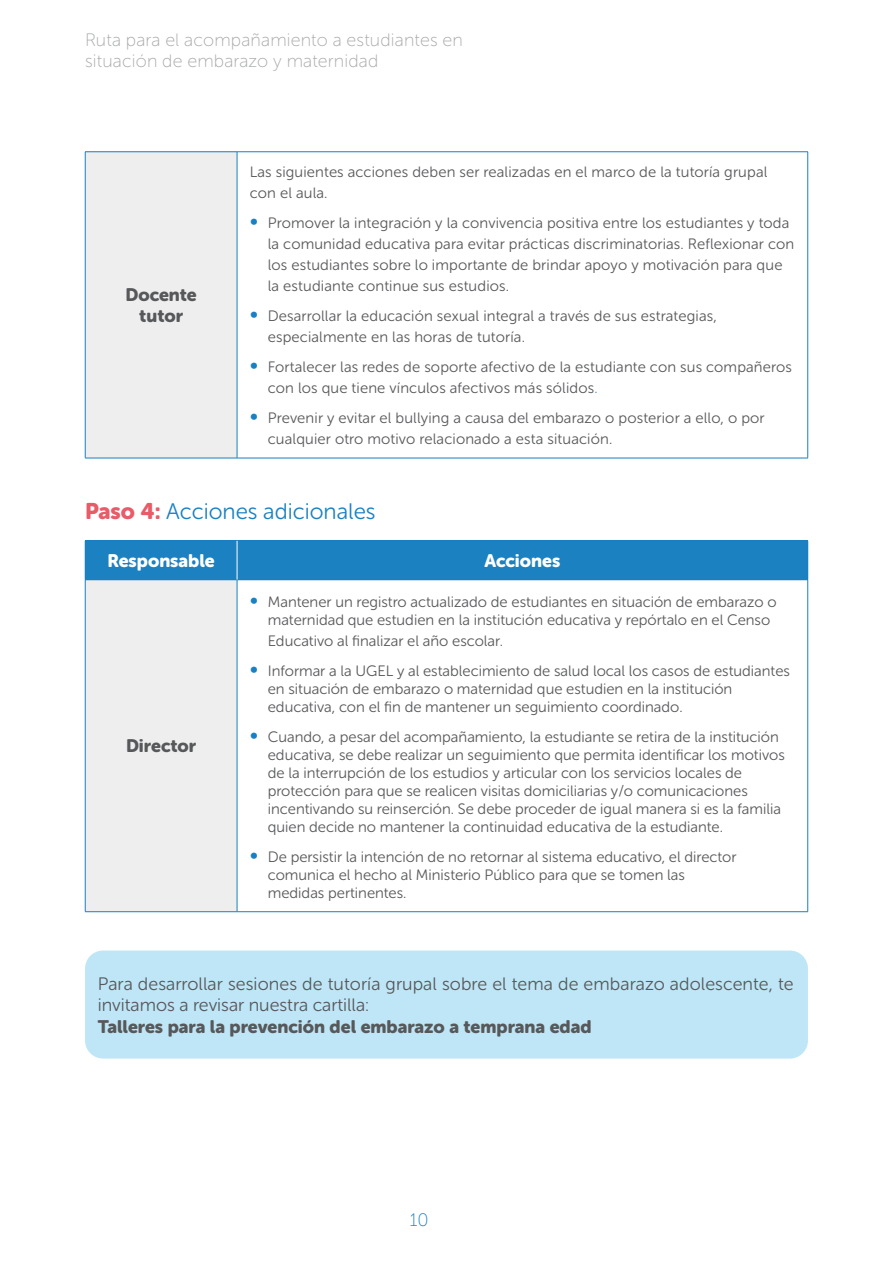
<style>
.page{position:relative;width:893px;height:1263px;background:#fff}
.page>*{position:absolute;margin:0;border:0;box-sizing:border-box;transform-origin:0 0}
.t1{font:22.5px "Museo Sans Rounded 300";color:#1b81c1}
.t2{font:18px/21.6px "Museo Sans Rounded 300";letter-spacing:.005em;color:#57585a}
.t3{font:18px/21px "Museo Sans Rounded 100";letter-spacing:.01em;color:#a7a9a9}
.t4{font:18px/21.6px "Museo Sans Rounded 900";color:#57585a;text-align:center}
.t5{font:18px "Museo Sans Rounded 900";color:#fff}
.t6{font:18px "Museo Sans Rounded 100";color:#1b81c1}
.t7{font:15px/18px "Museo Sans Rounded 300";color:#57585a}
.s1{font-size:18px;color:#1980c3}
.s2{color:#3d96cc}
.s3{font-family:"Museo Sans Rounded 900";color:#e85b69}
</style>
<div class="page">
<div style="left:85px;top:152px;width:152px;height:306px;background:#edeeed"></div>
<hr style="left:85px;top:151px;width:152px;height:1px;background:#1980c3">
<hr style="left:85px;top:152px;width:1px;height:306px;background:#1980c3">
<hr style="left:237px;top:151px;width:571px;height:1px;background:#1980c3">
<hr style="left:237px;top:152px;width:1px;height:306px;background:#1980c3">
<hr style="left:807px;top:152px;width:1px;height:306px;background:#1980c3">
<hr style="left:85px;top:458px;width:152px;height:1px;background:#1980c3">
<hr style="left:237px;top:458px;width:571px;height:1px;background:#1980c3">
<div style="left:85px;top:541px;width:152px;height:39px;background:#1b81c1"></div>
<div style="left:237px;top:541px;width:571px;height:39px;background:#1b81c1"></div>
<div style="left:85px;top:580px;width:152px;height:332px;background:#edeeed"></div>
<hr style="left:85px;top:540px;width:152px;height:1px;background:#1980c3">
<hr style="left:807px;top:580px;width:1px;height:331px;background:#1980c3">
<hr style="left:237px;top:911px;width:571px;height:1px;background:#1980c3">
<hr style="left:237px;top:540px;width:571px;height:1px;background:#1980c3">
<hr style="left:85px;top:580px;width:1px;height:331px;background:#1980c3">
<hr style="left:237px;top:580px;width:1px;height:331px;background:#1980c3">
<hr style="left:85px;top:911px;width:152px;height:1px;background:#1980c3">
<hr style="left:237px;top:541px;width:1px;height:39px;background:#fff">
<div style="left:85px;top:950px;width:723px;height:108px;background:#bee6f7;border-radius:18px"></div>
<p class="t3" style="left:85px;top:30px;width:379px">Ruta para el acompañamiento a estudiantes en situación de embarazo y maternidad</p>
<p class="t4" style="left:126px;top:284px;width:73px">Docente tutor</p>
<p class="t7" style="left:250px;top:161px;width:519px;line-height:21px">Las siguientes acciones deben ser realizadas en el marco de la tutoría grupal con el aula.</p>
<p class="t7" style="left:268px;top:212px;width:528px;line-height:21px;text-indent:-18px"><span class="s1">∞</span> Promover la integración y la convivencia positiva entre los estudiantes y toda la comunidad educativa para evitar prácticas discriminatorias. Reflexionar con los estudiantes sobre lo importante de brindar apoyo y motivación para que la estudiante continue sus estudios.</p>
<p class="t7" style="left:268px;top:305px;width:451px;line-height:21px;text-indent:-18px"><span class="s1">∞</span> Desarrollar la educación sexual integral a través de sus estrategias, especialmente en las horas de tutoría.</p>
<p class="t7" style="left:268px;top:356px;width:526px;line-height:21px;text-indent:-18px"><span class="s1">∞</span> Fortalecer las redes de soporte afectivo de la estudiante con sus compañeros con los que tiene vínculos afectivos más sólidos<span class="s2">.</span></p>
<p class="t7" style="left:268px;top:407px;width:498px;line-height:21px;text-indent:-18px"><span class="s1">∞</span> Prevenir y evitar el bullying a causa del embarazo o posterior a ello, o por cualquier otro motivo relacionado a esta situación.</p>
<h1 class="t1" style="left:85px;top:499px;width:292px"><span class="s3">Paso 4:</span> Acciones adicionales</h1>
<p class="t5" style="left:108px;top:550px;width:109px">Responsable</p>
<p class="t5" style="left:484px;top:550px;width:77px">Acciones</p>
<p class="t4" style="left:126px;top:735px;width:72px">Director</p>
<p class="t7" style="left:268px;top:593px;width:510px;text-indent:-18px"><span class="s1">∞</span> Mantener un registro actualizado de estudiantes en situación de embarazo o maternidad que estudien en la institución educativa y repórtalo en el Censo</p>
<p class="t7" style="left:250px;top:626px;width:542px;line-height:30px;text-indent:18px">Educativo al finalizar el año escolar.<br><span class="s1">∞</span> Informar a la UGEL y al establecimiento de salud local los casos de estudiantes</p>
<p class="t7" style="left:268px;top:680px;width:466px">en situación de embarazo o maternidad que estudien en la institución educativa, con el fin de mantener un seguimiento coordinado.</p>
<p class="t7" style="left:268px;top:728px;width:518px;text-indent:-18px"><span class="s1">∞</span> Cuando, a pesar del acompañamiento, la estudiante se retira de la institución educativa, se debe realizar un seguimiento que permita identificar los motivos de la interrupción de los estudios y articular con los servicios locales de protección para que se realicen visitas domiciliarias y/o comunicaciones incentivando su reinserción. Se debe proceder de igual manera si es la familia quien decide no mantener la continuidad educativa de la estudiante.</p>
<p class="t7" style="left:268px;top:848px;width:470px;text-indent:-18px"><span class="s1">∞</span> De persistir la intención de no retornar al sistema educativo, el director comunica el hecho al Ministerio Público para que se tomen las medidas pertinentes.</p>
<p class="t2" style="left:98px;top:973px;width:697px">Para desarrollar sesiones de tutoría grupal sobre el tema de embarazo adolescente, te invitamos a revisar nuestra cartilla:</p>
<p class="t4" style="left:98px;top:1016px;width:495px">Talleres para la prevención del embarazo a temprana edad</p>
<p class="t6" style="left:410px;top:1210px;width:20px">10</p>
</div>
